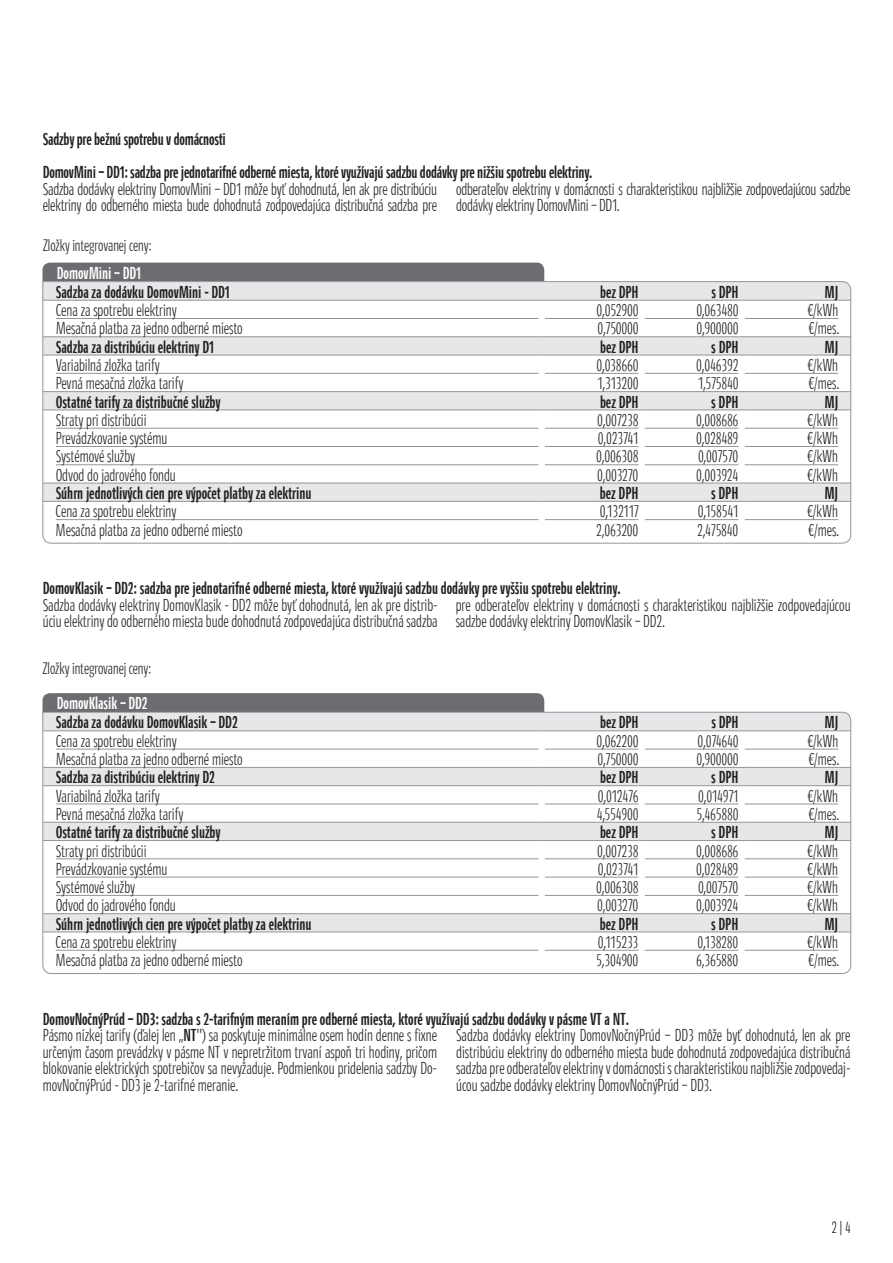
<style>
.page{position:relative;width:893px;height:1263px;background:#fff}
.page>*{position:absolute;margin:0;border:0;box-sizing:border-box;transform-origin:0 0}
.t1{font:18px/16.5px "Polo Extracondensed";color:#231f20}
.t2{font:700 18px/33px "Polo Extracondensed";color:#231f20}
.t3{font:700 18px "Polo Extracondensed";color:#fff}
.t4{font:17.25px "Polo Extracondensed";letter-spacing:-.005em;color:#231f20}
.s1{font-weight:700}
</style>
<div class="page">
<svg style="left:42px;top:712px;width:809px;height:262px"></svg>
<svg style="left:43px;top:693px;width:808px;height:38px"></svg>
<div style="left:43px;top:263px;width:502px;height:18px;background:#6c6d70"></div>
<svg style="left:42px;top:281px;width:809px;height:263px"></svg>
<p class="t2" style="left:43px;top:123px;width:551px">Sadzby pre bežnú spotrebu v domácnosti<br>DomovMini – DD1: sadzba pre jednotarifné odberné miesta, ktoré využívajú sadzbu dodávky pre nižšiu spotrebu elektriny.</p>
<p class="t1" style="left:43px;top:181px;width:396px">Sadzba dodávky elektriny DomovMini – DD1 môže byť dohodnutá, len ak pre distribúciu elektriny do odberného miesta bude dohodnutá zodpovedajúca distribučná sadzba pre</p>
<p class="t1" style="left:456px;top:181px;width:396px">odberateľov elektriny v domácnosti s charakteristikou najbližšie zodpovedajúcou sadzbe dodávkyelektrinyDomovMini–DD1.</p>
<p class="t4" style="left:43px;top:236px;width:110px">Zložky integrovanej ceny:</p>
<p class="t3" style="left:57px;top:263px;width:86px">DomovMini – DD1</p>
<p class="t2" style="left:56px;top:275px;width:175px">Sadzba za dodávku DomovMini - DD1</p>
<p class="t2" style="left:600px;top:275px;width:40px">bez DPH</p>
<p class="t2" style="left:711px;top:275px;width:29px">s DPH</p>
<p class="t2" style="left:825px;top:275px;width:15px">MJ</p>
<p class="t1" style="left:56px;top:302px;width:122px">Cena za spotrebu elektriny</p>
<p class="t1" style="left:596px;top:302px;width:43px">0,052900</p>
<p class="t1" style="left:696px;top:302px;width:43px">0,063480</p>
<p class="t1" style="left:807px;top:302px;width:33px">€/kWh</p>
<p class="t1" style="left:56px;top:320px;width:188px">Mesačná platba za jedno odberné miesto</p>
<p class="t1" style="left:597px;top:320px;width:42px">0,750000</p>
<p class="t1" style="left:697px;top:320px;width:43px">0,900000</p>
<p class="t1" style="left:808px;top:320px;width:33px">€/mes.</p>
<p class="t2" style="left:56px;top:330px;width:160px">Sadzba za distribúciu elektriny D1</p>
<p class="t2" style="left:600px;top:330px;width:40px">bez DPH</p>
<p class="t2" style="left:711px;top:330px;width:29px">s DPH</p>
<p class="t2" style="left:825px;top:330px;width:15px">MJ</p>
<p class="t1" style="left:56px;top:357px;width:105px">Variabilná zložka tarify</p>
<p class="t1" style="left:596px;top:357px;width:43px">0,038660</p>
<p class="t1" style="left:696px;top:357px;width:43px">0,046392</p>
<p class="t1" style="left:807px;top:357px;width:33px">€/kWh</p>
<p class="t1" style="left:56px;top:375px;width:129px">Pevná mesačná zložka tarify</p>
<p class="t1" style="left:597px;top:375px;width:42px">1,313200</p>
<p class="t1" style="left:698px;top:375px;width:42px">1,575840</p>
<p class="t1" style="left:808px;top:375px;width:33px">€/mes.</p>
<p class="t2" style="left:56px;top:385px;width:166px">Ostatné tarify za distribučné služby</p>
<p class="t2" style="left:600px;top:385px;width:40px">bez DPH</p>
<p class="t2" style="left:711px;top:385px;width:29px">s DPH</p>
<p class="t2" style="left:824px;top:385px;width:15px">MJ</p>
<p class="t1" style="left:56px;top:412px;width:92px">Straty pri distribúcii</p>
<p class="t1" style="left:597px;top:412px;width:43px">0,007238</p>
<p class="t1" style="left:696px;top:412px;width:43px">0,008686</p>
<p class="t1" style="left:807px;top:412px;width:33px">€/kWh</p>
<p class="t1" style="left:56px;top:430px;width:113px">Prevádzkovanie systému</p>
<p class="t1" style="left:598px;top:430px;width:42px">0,023741</p>
<p class="t1" style="left:696px;top:430px;width:43px">0,028489</p>
<p class="t1" style="left:807px;top:430px;width:33px">€/kWh</p>
<p class="t1" style="left:56px;top:448px;width:81px">Systémové služby</p>
<p class="t1" style="left:596px;top:448px;width:43px">0,006308</p>
<p class="t1" style="left:698px;top:448px;width:42px">0,007570</p>
<p class="t1" style="left:807px;top:448px;width:33px">€/kWh</p>
<p class="t1" style="left:56px;top:467px;width:122px">Odvod do jadrového fondu</p>
<p class="t1" style="left:597px;top:467px;width:43px">0,003270</p>
<p class="t1" style="left:696px;top:467px;width:43px">0,003924</p>
<p class="t1" style="left:807px;top:467px;width:33px">€/kWh</p>
<p class="t2" style="left:56px;top:477px;width:257px">Súhrn jednotlivých cien pre výpočet platby za elektrinu</p>
<p class="t2" style="left:600px;top:477px;width:40px">bez DPH</p>
<p class="t2" style="left:711px;top:477px;width:29px">s DPH</p>
<p class="t2" style="left:824px;top:477px;width:15px">MJ</p>
<p class="t1" style="left:56px;top:503px;width:122px">Cena za spotrebu elektriny</p>
<p class="t1" style="left:600px;top:503px;width:40px">0,132117</p>
<p class="t1" style="left:698px;top:503px;width:42px">0,158541</p>
<p class="t1" style="left:807px;top:503px;width:33px">€/kWh</p>
<p class="t1" style="left:56px;top:522px;width:188px">Mesačná platba za jedno odberné miesto</p>
<p class="t1" style="left:596px;top:522px;width:43px">2,063200</p>
<p class="t1" style="left:697px;top:522px;width:42px">2,475840</p>
<p class="t1" style="left:808px;top:522px;width:33px">€/mes.</p>
<p class="t2" style="left:43px;top:572px;width:579px">DomovKlasik – DD2: sadzba pre jednotarifné odberné miesta, ktoré využívajú sadzbu dodávky pre vyššiu spotrebu elektriny.</p>
<p class="t1" style="left:43px;top:597px;width:396px">Sadzba dodávky elektriny DomovKlasik - DD2 môže byť dohodnutá, len ak pre distrib&shy;úciuelektrinydo odberného miestabudedohodnutázodpovedajúcadistribučnásadzba</p>
<p class="t1" style="left:456px;top:597px;width:396px">pre odberateľov elektriny v domácnosti s charakteristikou najbližšie zodpovedajúcou sadzbe dodávky elektriny DomovKlasik – DD2.</p>
<p class="t4" style="left:43px;top:660px;width:110px">Zložky integrovanej ceny:</p>
<p class="t3" style="left:57px;top:694px;width:92px">DomovKlasik – DD2</p>
<p class="t2" style="left:56px;top:706px;width:183px">Sadzba za dodávku DomovKlasik – DD2</p>
<p class="t2" style="left:600px;top:706px;width:40px">bez DPH</p>
<p class="t2" style="left:711px;top:706px;width:29px">s DPH</p>
<p class="t2" style="left:825px;top:706px;width:15px">MJ</p>
<p class="t1" style="left:56px;top:733px;width:122px">Cena za spotrebu elektriny</p>
<p class="t1" style="left:596px;top:733px;width:43px">0,062200</p>
<p class="t1" style="left:697px;top:733px;width:42px">0,074640</p>
<p class="t1" style="left:807px;top:733px;width:33px">€/kWh</p>
<p class="t1" style="left:56px;top:751px;width:188px">Mesačná platba za jedno odberné miesto</p>
<p class="t1" style="left:597px;top:751px;width:42px">0,750000</p>
<p class="t1" style="left:697px;top:751px;width:43px">0,900000</p>
<p class="t1" style="left:808px;top:751px;width:33px">€/mes.</p>
<p class="t2" style="left:56px;top:761px;width:161px">Sadzba za distribúciu elektriny D2</p>
<p class="t2" style="left:600px;top:761px;width:40px">bez DPH</p>
<p class="t2" style="left:711px;top:761px;width:29px">s DPH</p>
<p class="t2" style="left:825px;top:761px;width:15px">MJ</p>
<p class="t1" style="left:56px;top:788px;width:105px">Variabilná zložka tarify</p>
<p class="t1" style="left:598px;top:788px;width:42px">0,012476</p>
<p class="t1" style="left:698px;top:788px;width:42px">0,014971</p>
<p class="t1" style="left:807px;top:788px;width:33px">€/kWh</p>
<p class="t1" style="left:56px;top:806px;width:129px">Pevná mesačná zložka tarify</p>
<p class="t1" style="left:597px;top:806px;width:43px">4,554900</p>
<p class="t1" style="left:696px;top:806px;width:43px">5,465880</p>
<p class="t1" style="left:808px;top:806px;width:33px">€/mes.</p>
<p class="t2" style="left:56px;top:816px;width:166px">Ostatné tarify za distribučné služby</p>
<p class="t2" style="left:600px;top:816px;width:40px">bez DPH</p>
<p class="t2" style="left:711px;top:816px;width:29px">s DPH</p>
<p class="t2" style="left:824px;top:816px;width:15px">MJ</p>
<p class="t1" style="left:56px;top:842px;width:92px">Straty pri distribúcii</p>
<p class="t1" style="left:597px;top:842px;width:43px">0,007238</p>
<p class="t1" style="left:696px;top:842px;width:43px">0,008686</p>
<p class="t1" style="left:807px;top:842px;width:33px">€/kWh</p>
<p class="t1" style="left:56px;top:861px;width:113px">Prevádzkovanie systému</p>
<p class="t1" style="left:598px;top:861px;width:42px">0,023741</p>
<p class="t1" style="left:696px;top:861px;width:43px">0,028489</p>
<p class="t1" style="left:807px;top:861px;width:33px">€/kWh</p>
<p class="t1" style="left:56px;top:879px;width:81px">Systémové služby</p>
<p class="t1" style="left:596px;top:879px;width:43px">0,006308</p>
<p class="t1" style="left:698px;top:879px;width:42px">0,007570</p>
<p class="t1" style="left:807px;top:879px;width:33px">€/kWh</p>
<p class="t1" style="left:56px;top:897px;width:122px">Odvod do jadrového fondu</p>
<p class="t1" style="left:597px;top:897px;width:43px">0,003270</p>
<p class="t1" style="left:696px;top:897px;width:43px">0,003924</p>
<p class="t1" style="left:807px;top:897px;width:33px">€/kWh</p>
<p class="t2" style="left:56px;top:907px;width:257px">Súhrn jednotlivých cien pre výpočet platby za elektrinu</p>
<p class="t2" style="left:600px;top:907px;width:40px">bez DPH</p>
<p class="t2" style="left:711px;top:907px;width:29px">s DPH</p>
<p class="t2" style="left:824px;top:907px;width:15px">MJ</p>
<p class="t1" style="left:56px;top:934px;width:122px">Cena za spotrebu elektriny</p>
<p class="t1" style="left:598px;top:934px;width:42px">0,115233</p>
<p class="t1" style="left:697px;top:934px;width:42px">0,138280</p>
<p class="t1" style="left:807px;top:934px;width:33px">€/kWh</p>
<p class="t1" style="left:56px;top:952px;width:188px">Mesačná platba za jedno odberné miesto</p>
<p class="t1" style="left:596px;top:952px;width:43px">5,304900</p>
<p class="t1" style="left:696px;top:952px;width:43px">6,365880</p>
<p class="t1" style="left:808px;top:952px;width:33px">€/mes.</p>
<p class="t1" style="left:43px;top:1011px;width:587px"><span class="s1">DomovNočnýPrúd – DD3: sadzba s 2-tarifným meraním pre odberné miesta, ktoré využívajú sadzbu dodávky v pásme VT a NT.<br></span>Pásmo nízkej tarify (ďalej len „<span class="s1">NT</span>") sa poskytuje minimálne osem hodín denne s fixne<br>určeným časom prevádzky v pásme NT v nepretržitom trvaní aspoň tri hodiny, pričom<br>blokovanie elektrických spotrebičov sa nevyžaduje. Podmienkou pridelenia sadzby Do-<br>movNočnýPrúd - DD3 je 2-tarifné meranie.</p>
<p class="t1" style="left:456px;top:1027px;width:396px;text-align:justify">Sadzba dodávky elektriny DomovNočnýPrúd – DD3 môže byť dohodnutá, len ak pre distribúciu elektriny do odberného miesta bude dohodnutá zodpovedajúca distribučná sadzbapreodberateľovelektrinyv domácnosti s charakteristikounajbližšiezodpovedaj&shy;úcou sadzbe dodávky elektriny DomovNočnýPrúd – DD3.</p>
<p class="t4" style="left:831px;top:1219px;width:20px">2|4</p>
</div>
